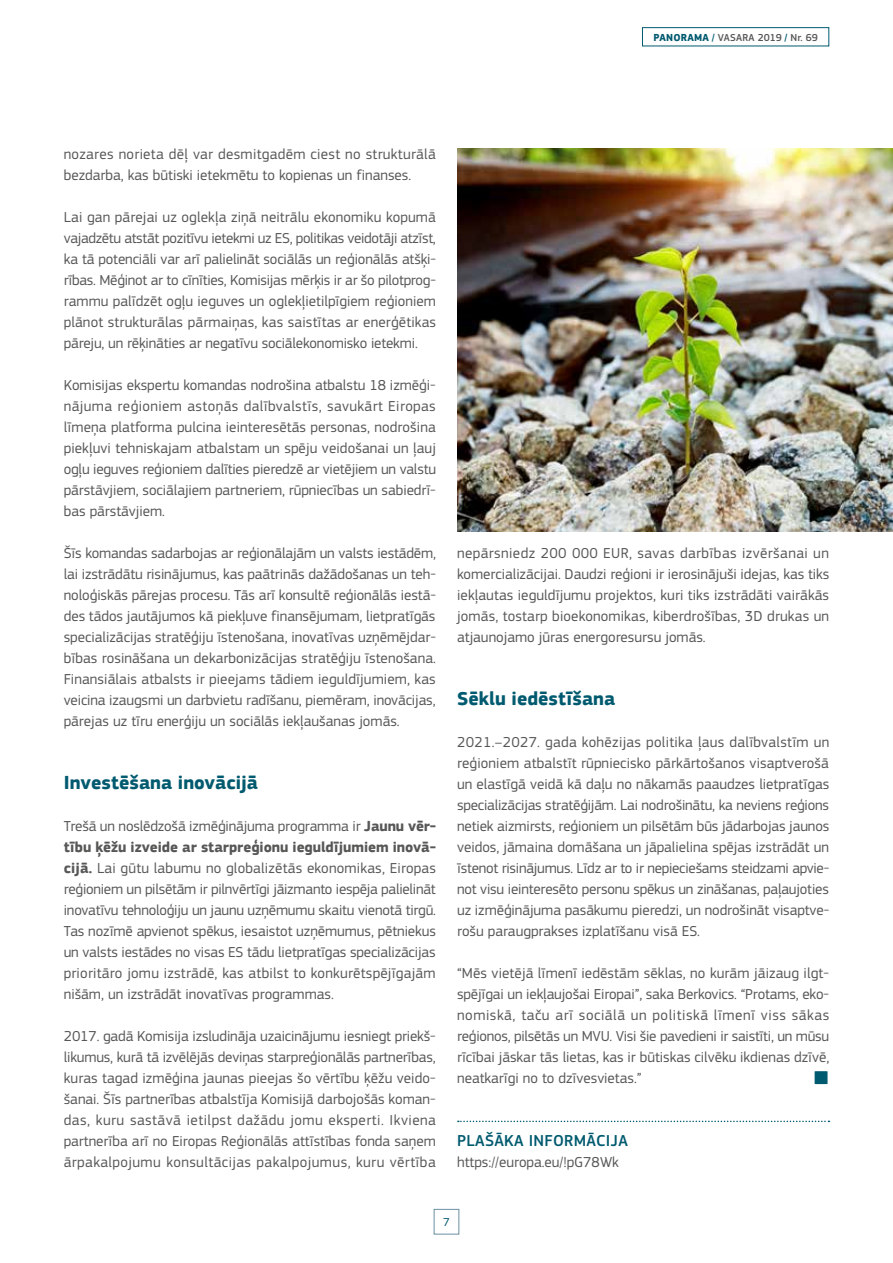
<style>
.page{position:relative;width:893px;height:1263px;background:#fff}
.page>*{position:absolute;margin:0;border:0;box-sizing:border-box;transform-origin:0 0}
.t1{font:700 19.5px "EC Square Sans Pro";color:#005a6f}
.t2{font:500 16.5px "EC Square Sans Pro";letter-spacing:.02em;color:#005a6f}
.t3{font:15px/21px "EC Square Sans Pro";color:#575756;text-align:justify}
.t4{font:15px/21px "EC Square Sans Pro";letter-spacing:.02em;color:#575756}
.t5{font:12px "EC Square Sans Pro";color:#005a6f}
.t6{font:500 10.5px "EC Square Sans Pro";color:#575756}
.s1{font-weight:700;color:#005a6f}
.s2{color:#005a6f}
.s3{font-weight:700}
</style>
<div class="page">
<div style="left:434px;top:1209px;width:25px;height:25px;border:1px solid #6c90a1"></div>
<div style="left:642px;top:27px;width:187px;height:19px;border:1px solid #005a6f"></div>
<svg style="left:458px;top:1120px;width:371px;height:2px"></svg>
<img style="left:457px;top:149px;width:436px;height:382px">
<p class="t6" style="left:654px;top:31px;width:166px"><span class="s1">PANORAMA</span> <span class="s2">/</span> VASARA 2019 <span class="s2">/</span> Nr. 69</p>
<p class="t4" style="left:64px;top:144px;width:374px">nozares norieta dēļ var desmitgadēm ciest no strukturālā bezdarba, kas būtiski ietekmētu to kopienas un finanses.</p>
<p class="t3" style="left:64px;top:207px;width:374px">Lai gan pārejai uz oglekļa ziņā neitrālu ekonomiku kopumā vajadzētu atstāt pozitīvu ietekmi uz ES, politikas veidotāji atzīst, ka tā potenciāli var arī palielināt sociālās un reģionālās atšķi&shy;rības. Mēģinot ar to cīnīties, Komisijas mērķis ir ar šo pilotprog&shy;rammu palīdzēt ogļu ieguves un oglekļietilpīgiem reģioniem plānot strukturālas pārmaiņas, kas saistītas ar enerģētikas pāreju, un rēķināties ar negatīvu sociālekonomisko ietekmi.</p>
<p class="t3" style="left:64px;top:375px;width:374px">Komisijas ekspertu komandas nodrošina atbalstu 18 izmēģi&shy;nājuma reģioniem astoņās dalībvalstīs, savukārt Eiropas līmeņa platforma pulcina ieinteresētās personas, nodrošina piekļuvi tehniskajam atbalstam un spēju veidošanai un ļauj ogļu ieguves reģioniem dalīties pieredzē ar vietējiem un valstu pārstāvjiem, sociālajiem partneriem, rūpniecības un sabiedrī&shy;bas pārstāvjiem.</p>
<p class="t3" style="left:64px;top:543px;width:374px">Šīs komandas sadarbojas ar reģionālajām un valsts iestādēm, lai izstrādātu risinājumus, kas paātrinās dažādošanas un teh&shy;noloģiskās pārejas procesu. Tās arī konsultē reģionālās iestā&shy;des tādos jautājumos kā piekļuve finansējumam, lietpratīgās specializācijas stratēģiju īstenošana, inovatīvas uzņēmējdar&shy;bības rosināšana un dekarbonizācijas stratēģiju īstenošana.<br>Finansiālais atbalsts ir pieejams tādiem ieguldījumiem, kas veicina izaugsmi un darbvietu radīšanu, piemēram, inovācijas, pārejas uz tīru enerģiju un sociālās iekļaušanas jomās.</p>
<h1 class="t1" style="left:64px;top:771px;width:196px">Investēšana inovācijā</h1>
<p class="t3" style="left:64px;top:816px;width:374px">Trešā un noslēdzošā izmēģinājuma programma ir <span class="s3">Jaunu vēr&shy;tību ķēžu izveide ar starpreģionu ieguldījumiem inovā&shy;cijā.</span> Lai gūtu labumu no globalizētās ekonomikas, Eiropas reģioniem un pilsētām ir pilnvērtīgi jāizmanto iespēja palielināt inovatīvu tehnoloģiju un jaunu uzņēmumu skaitu vienotā tirgū.<br>Tas nozīmē apvienot spēkus, iesaistot uzņēmumus, pētniekus un valsts iestādes no visas ES tādu lietpratīgas specializācijas prioritāro jomu izstrādē, kas atbilst to konkurētspējīgajām nišām, un izstrādāt inovatīvas programmas.</p>
<p class="t3" style="left:64px;top:1026px;width:374px">2017. gadā Komisija izsludināja uzaicinājumu iesniegt priekš&shy;likumus, kurā tā izvēlējās deviņas starpreģionālās partnerības, kuras tagad izmēģina jaunas pieejas šo vērtību ķēžu veido&shy;šanai. Šīs partnerības atbalstīja Komisijā darbojošās koman&shy;das, kuru sastāvā ietilpst dažādu jomu eksperti. Ikviena partnerība arī no Eiropas Reģionālās attīstības fonda saņem ārpakalpojumu konsultācijas pakalpojumus, kuru vērtība</p>
<p class="t3" style="left:457px;top:543px;width:374px">nepārsniedz 200 000 EUR, savas darbības izvēršanai un komercializācijai. Daudzi reģioni ir ierosinājuši idejas, kas tiks iekļautas ieguldījumu projektos, kuri tiks izstrādāti vairākās jomās, tostarp bioekonomikas, kiberdrošības, 3D drukas un atjaunojamo jūras energoresursu jomās.</p>
<h1 class="t1" style="left:457px;top:687px;width:160px">Sēklu iedēstīšana</h1>
<p class="t3" style="left:457px;top:732px;width:374px">2021.–2027. gada kohēzijas politika ļaus dalībvalstīm un reģioniem atbalstīt rūpniecisko pārkārtošanos visaptverošā un elastīgā veidā kā daļu no nākamās paaudzes lietpratīgas specializācijas stratēģijām. Lai nodrošinātu, ka neviens reģions netiek aizmirsts, reģioniem un pilsētām būs jādarbojas jaunos veidos, jāmaina domāšana un jāpalielina spējas izstrādāt un īstenot risinājumus. Līdz ar to ir nepieciešams steidzami apvie&shy;not visu ieinteresēto personu spēkus un zināšanas, paļaujoties uz izmēģinājuma pasākumu pieredzi, un nodrošināt visaptve&shy;rošu paraugprakses izplatīšanu visā ES.</p>
<p class="t3" style="left:457px;top:963px;width:374px">“Mēs vietējā līmenī iedēstām sēklas, no kurām jāizaug ilgt&shy;spējīgai un iekļaujošai Eiropai”, saka Berkovics. “Protams, eko&shy;nomiskā, taču arī sociālā un politiskā līmenī viss sākas reģionos, pilsētās un MVU. Visi šie pavedieni ir saistīti, un mūsu rīcībai jāskar tās lietas, kas ir būtiskas cilvēku ikdienas dzīvē, neatkarīgi no to dzīvesvietas.”</p>
<p class="t2" style="left:457px;top:1131px;width:172px">PLAŠĀKA INFORMĀCIJA</p>
<p class="t3" style="left:457px;top:1152px;width:163px">https://europa.eu/!pG78Wk</p>
<p class="t5" style="left:443px;top:1215px;width:8px">7</p>
</div>
